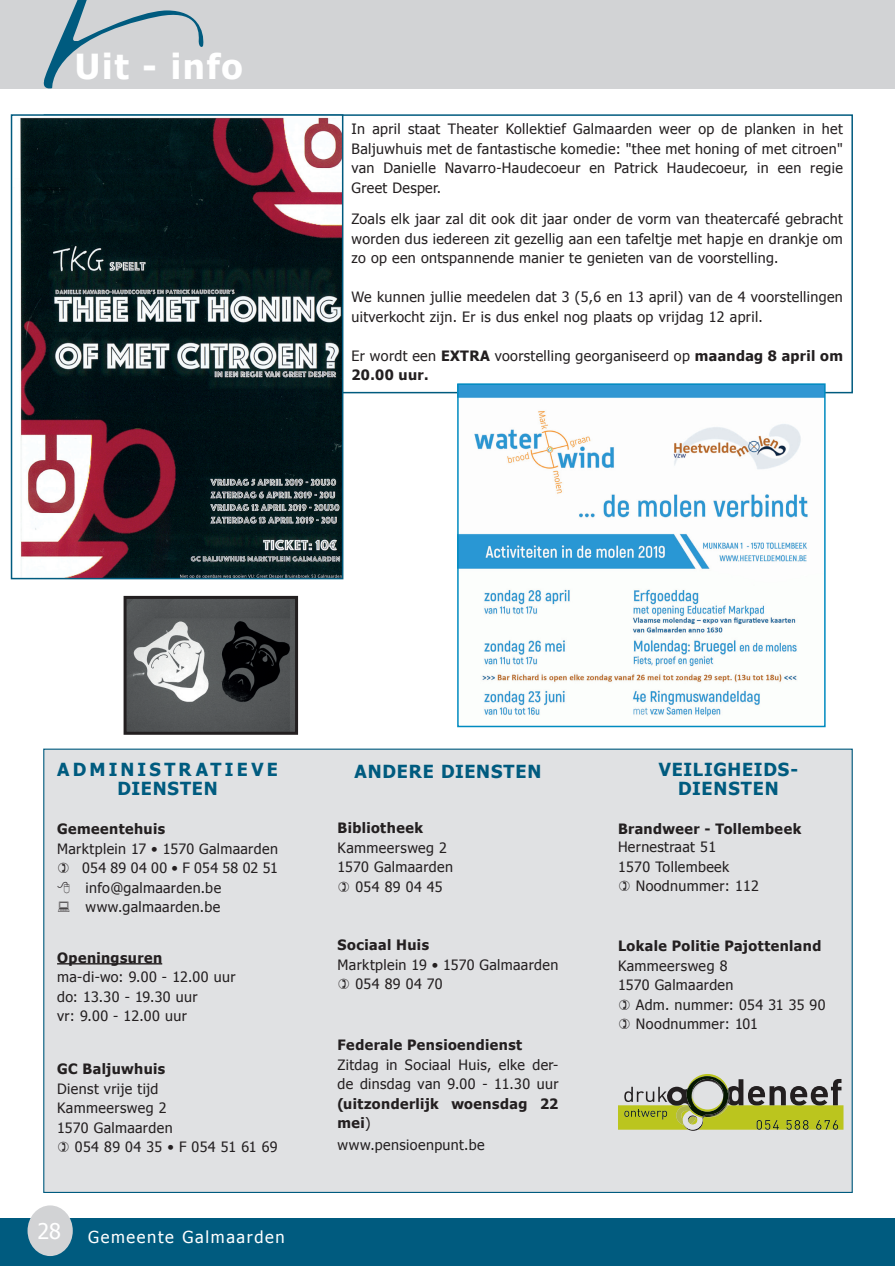
<style>
.page{position:relative;width:896px;height:1266px;background:#fff}
.page>*{position:absolute;margin:0;border:0;box-sizing:border-box;transform-origin:0 0}
.t1{font:700 34.5px "Tahoma";letter-spacing:.05em;color:#fff}
.t2{font:700 18px/19.5px "Tahoma";letter-spacing:.05em;color:#005b7f;text-align:center}
.t3{font:700 18px/19.5px "Tahoma";letter-spacing:.175em;color:#005b7f;text-align:center}
.t4{font:16.5px "Tahoma";letter-spacing:.1em;color:#fff}
.t5{font:14.25px/19.5px "Tahoma";letter-spacing:.025em;color:#231f20}
.t6{font:700 14.25px/19.5px "Tahoma";letter-spacing:.03em;color:#231f20}
.s1{font-weight:700}
.s2{font-weight:400}
</style>
<div class="page">
<div style="left:0;top:0;width:894px;height:88px;background:#d2d3d5"></div>
<div style="left:0;top:1217px;width:894px;height:48px;background:#005b7f"></div>
<div style="left:28px;top:1205px;width:45px;height:50px;background:#d2d3d5;border-radius:50%"></div>
<svg style="left:42px;top:0;width:162px;height:89px"></svg>
<div style="left:44px;top:749px;width:808px;height:443px;background:#e0e1e3"></div>
<hr style="left:57px;top:963px;width:105px;height:1px;background:#231f20">
<svg style="left:618px;top:1074px;width:225px;height:56px"></svg>
<img style="left:20px;top:117px;width:320px;height:459px">
<div style="left:11px;top:114px;width:332px;height:465px;border:2px solid #005b7f"></div>
<img style="left:127px;top:600px;width:167px;height:130px">
<div style="left:123px;top:596px;width:175px;height:138px;border:3px solid #231f20"></div>
<img style="left:460px;top:386px;width:362px;height:331px">
<div style="left:457px;top:383px;width:368px;height:344px;border:2px solid #008bc0"></div>
<h1 class="t1" style="left:75px;top:42px;width:169px">Uit - info</h1>
<p class="t5" style="left:351px;top:119px;width:493px;text-align:justify">In april staat Theater Kollektief Galmaarden weer op de planken in het Baljuwhuis met de fantastische komedie: "thee met honing of met citroen" van Danielle Navarro-Haudecoeur en Patrick Haudecoeur, in een regie Greet Desper.</p>
<p class="t5" style="left:351px;top:209px;width:492px;text-align:justify">Zoals elk jaar zal dit ook dit jaar onder de vorm van theatercafé gebracht worden dus iedereen zit gezellig aan een tafeltje met hapje en drankje om zo op een ontspannende manier te genieten van de voorstelling.</p>
<p class="t5" style="left:351px;top:287px;width:493px">We kunnen jullie meedelen dat 3 (5,6 en 13 april) van de 4 voorstellingen uitverkocht zijn. Er is dus enkel nog plaats op vrijdag 12 april.</p>
<p class="t5" style="left:351px;top:345px;width:493px">Er wordt een <span class="s1">EXTRA</span> voorstelling georganiseerd op <span class="s1">maandag 8 april om<br>20.00 uur.</span></p>
<p class="t3" style="left:57px;top:758px;width:222px">ADMINISTRATIEVE<br>DIENSTEN</p>
<p class="t6" style="left:57px;top:818px;width:109px">Gemeentehuis</p>
<p class="t5" style="left:82px;top:838px;width:197px;text-indent:-25px">Marktplein 17 • 1570 Galmaarden<br>054 89 04 00 • F 054 58 02 51 info@galmaarden.be www.galmaarden.be</p>
<p class="t6" style="left:57px;top:946px;width:107px">Openingsuren</p>
<p class="t5" style="left:57px;top:966px;width:180px">ma-di-wo: 9.00 - 12.00 uur do: 13.30 - 19.30 uur<br>vr: 9.00 - 12.00 uur</p>
<p class="t6" style="left:57px;top:1058px;width:110px">GC Baljuwhuis</p>
<p class="t5" style="left:57px;top:1078px;width:103px">Dienst vrije tijd</p>
<p class="t5" style="left:57px;top:1097px;width:111px">Kammeersweg 2</p>
<p class="t5" style="left:57px;top:1117px;width:117px">1570 Galmaarden</p>
<p class="t5" style="left:75px;top:1136px;width:204px">054 89 04 35 • F 054 51 61 69</p>
<p class="t4" style="left:37px;top:1226px;width:249px"><sup>28</sup> Gemeente Galmaarden</p>
<p class="t2" style="left:354px;top:760px;width:188px">ANDERE DIENSTEN</p>
<p class="t6" style="left:337px;top:817px;width:87px">Bibliotheek</p>
<p class="t5" style="left:337px;top:837px;width:117px;text-align:center">Kammeersweg 2<br>1570 Galmaarden<br>054 89 04 45</p>
<p class="t6" style="left:337px;top:934px;width:93px">Sociaal Huis</p>
<p class="t5" style="left:355px;top:954px;width:204px;text-indent:-18px">Marktplein 19 • 1570 Galmaarden<br>054 89 04 70</p>
<p class="t6" style="left:337px;top:1034px;width:186px">Federale Pensioendienst</p>
<p class="t5" style="left:337px;top:1053px;width:222px">Zitdag in Sociaal Huis, elke der&shy;de dinsdag van 9.00 - 11.30 uur</p>
<p class="t6" style="left:337px;top:1092px;width:222px">(uitzonderlijk woensdag 22 mei<span class="s2">)</span></p>
<p class="t5" style="left:337px;top:1133px;width:149px">www.pensioenpunt.be</p>
<p class="t2" style="left:658px;top:758px;width:141px">VEILIGHEIDS-<br>DIENSTEN</p>
<p class="t6" style="left:618px;top:818px;width:185px">Brandweer - Tollembeek</p>
<p class="t5" style="left:618px;top:836px;width:100px">Hernestraat 51</p>
<p class="t5" style="left:618px;top:856px;width:113px">1570 Tollembeek</p>
<p class="t5" style="left:635px;top:875px;width:125px">Noodnummer: 112</p>
<p class="t6" style="left:618px;top:935px;width:205px">Lokale Politie Pajottenland</p>
<p class="t5" style="left:618px;top:954px;width:111px">Kammeersweg 8</p>
<p class="t5" style="left:618px;top:974px;width:117px">1570 Galmaarden</p>
<p class="t5" style="left:635px;top:993px;width:191px">Adm. nummer: 054 31 35 90</p>
<p class="t5" style="left:635px;top:1013px;width:123px">Noodnummer: 101</p>
</div>
